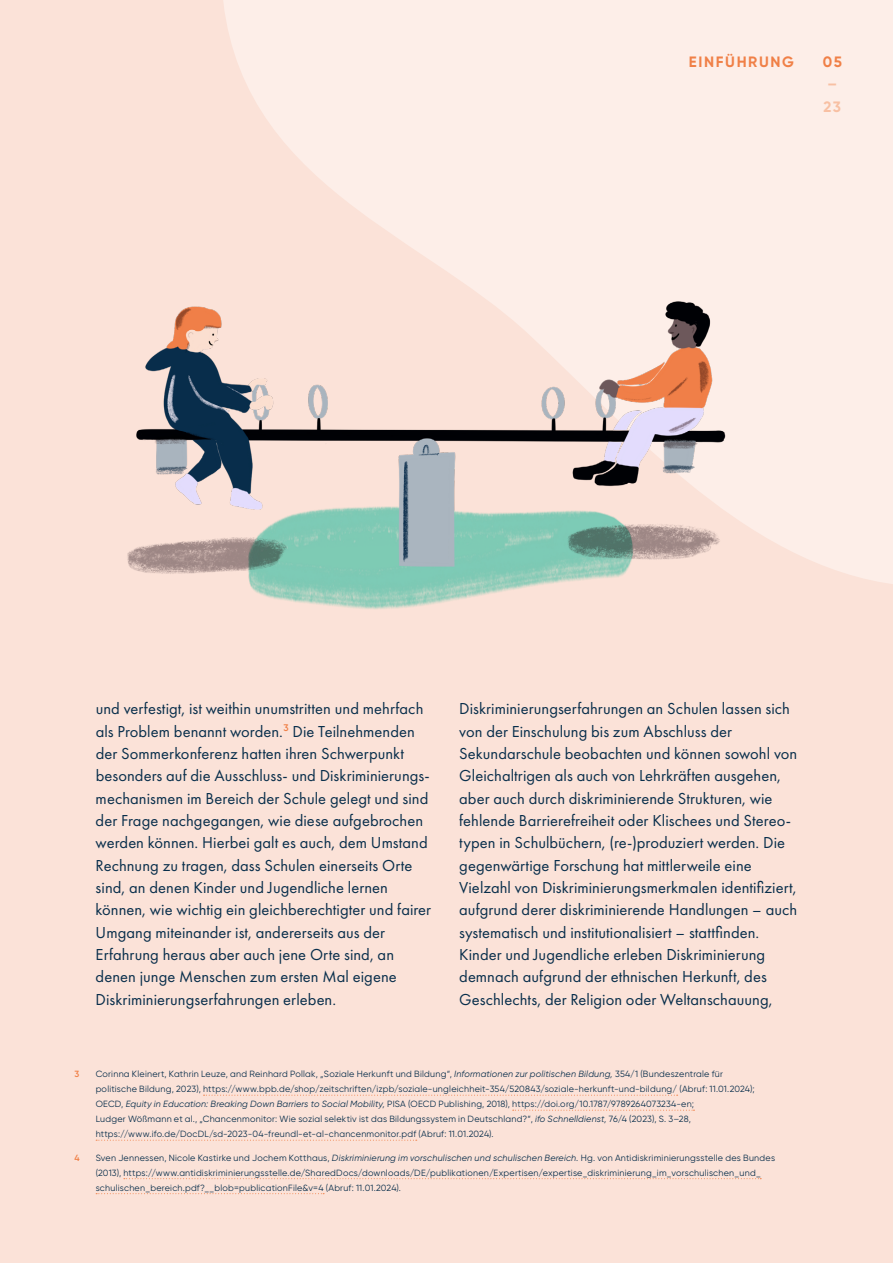
<style>
.page{position:relative;width:893px;height:1263px;background:#fbe2d8}
.page>*{position:absolute;margin:0;border:0;box-sizing:border-box;transform-origin:0 0}
.t1{font:16.5px/22.4px "Futura PT";letter-spacing:.005em;color:#082e4b}
.t2{font:700 15px "Gilroy";letter-spacing:.11em;color:#f08047}
.t3{font:700 15px/22.4px "Gilroy";color:#f8c0a3}
.t4{font:9px/15px "Gilroy";letter-spacing:.025em;color:#082e4b}
.t5{font:600 9px "Gilroy";color:#f08047}
.s1{font-style:italic}
</style>
<div class="page">
<svg style="left:223px;top:0;width:670px;height:584px;fill:#fdeee8"></svg>
<svg style="left:204px;top:1095px;width:474px;height:1px"></svg>
<svg style="left:513px;top:1110px;width:181px;height:1px"></svg>
<svg style="left:96px;top:1140px;width:321px;height:1px"></svg>
<svg style="left:124px;top:1178px;width:637px;height:1px"></svg>
<svg style="left:96px;top:1193px;width:228px;height:1px"></svg>
<img style="left:127px;top:253px;width:670px;height:356px">
<p class="t2" style="left:689px;top:52px;width:107px">EINFÜHRUNG</p>
<p class="t2" style="left:823px;top:52px;width:21px">05</p>
<p class="t3" style="left:824px;top:73px;width:19px">–<br>23</p>
<p class="t1" style="left:96px;top:698px;width:337px">und verfestigt, ist weithin unumstritten und mehrfach als Problem benannt worden.<sup>3</sup> Die Teilnehmenden der Sommerkonferenz hatten ihren Schwerpunkt besonders auf die Ausschluss- und Diskriminierungs&shy;mechanismen im Bereich der Schule gelegt und sind der Frage nachgegangen, wie diese aufgebrochen werden können. Hierbei galt es auch, dem Umstand Rechnung zu tragen, dass Schulen einerseits Orte sind, an denen Kinder und Jugendliche lernen können, wie wichtig ein gleichberechtigter und fairer Umgang miteinander ist, andererseits aus der Erfahrung heraus aber auch jene Orte sind, an denen junge Menschen zum ersten Mal eigene Diskriminierungserfahrungen erleben.</p>
<p class="t1" style="left:459px;top:698px;width:340px">Diskriminierungserfahrungen an Schulen lassen sich von der Einschulung bis zum Abschluss der Sekundarschule beobachten und können sowohl von Gleichaltrigen als auch von Lehrkräften ausgehen, aber auch durch diskriminierende Strukturen, wie fehlende Barrierefreiheit oder Klischees und Stereo&shy;typen in Schulbüchern, (re-)produziert werden. Die gegenwärtige Forschung hat mittlerweile eine Vielzahl von Diskriminierungsmerkmalen identifiziert, aufgrund derer diskriminierende Handlungen – auch systematisch und institutionalisiert – stattfinden.<br>Kinder und Jugendliche erleben Diskriminierung demnach aufgrund der ethnischen Herkunft, des Geschlechts, der Religion oder Weltanschauung,</p>
<p class="t5" style="left:74px;top:1068px;width:6px">3</p>
<p class="t4" style="left:96px;top:1066px;width:661px">Corinna Kleinert, Kathrin Leuze, and Reinhard Pollak, „Soziale Herkunft und Bildung“, <span class="s1">Informationen zur politischen Bildung,</span> 354/1 (Bundeszentrale für politische Bildung, 2023), https://www.bpb.de/shop/zeitschriften/izpb/soziale-ungleichheit-354/520843/soziale-herkunft-und-bildung/ (Abruf: 11.01.2024); OECD, <span class="s1">Equity in Education: Breaking Down Barriers to Social Mobility,</span> PISA (OECD Publishing, 2018), https://doi.org/10.1787/9789264073234-en;<br>Ludger Wößmann et al., „Chancenmonitor: Wie sozial selektiv ist das Bildungssystem in Deutschland?“, <span class="s1">ifo Schnelldienst,</span> 76/4 (2023), S. 3–28, https://www.ifo.de/DocDL/sd-2023-04-freundl-et-al-chancenmonitor.pdf (Abruf: 11.01.2024).</p>
<p class="t5" style="left:74px;top:1152px;width:7px">4</p>
<p class="t4" style="left:96px;top:1150px;width:681px">Sven Jennessen, Nicole Kastirke und Jochem Kotthaus, <span class="s1">Diskriminierung im vorschulischen und schulischen Bereich.</span> Hg. von Antidiskriminierungsstelle des Bundes (2013), https://www.antidiskriminierungsstelle.de/SharedDocs/downloads/DE/publikationen/Expertisen/expertise_diskriminierung_im_vorschulischen_und_ schulischen_bereich.pdf?__blob=publicationFile&amp;v=4 (Abruf: 11.01.2024).</p>
</div>
